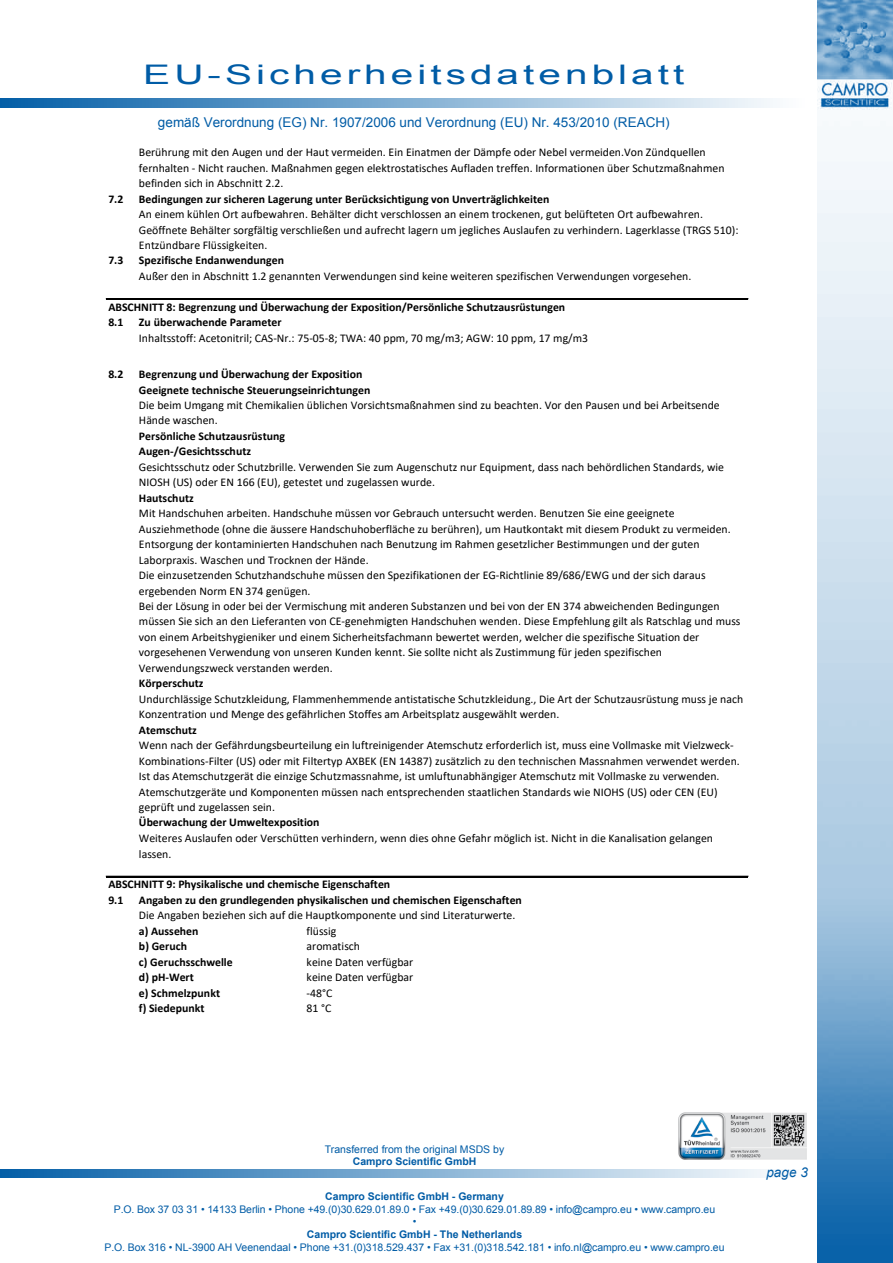
<style>
.page{position:relative;width:893px;height:1263px;background:#fff}
.page>*{position:absolute;margin:0;border:0;box-sizing:border-box;transform-origin:0 0}
.t1{font:27px "Arial";letter-spacing:.1em;color:#005ca6;scale:1.5 1}
.t2{font:13.5px "Arial";color:#005ca6}
.t3{font:italic 13.5px "Arial";color:#005ca6}
.t4{font:11.7px/15.5px "Calibri";color:#000}
.t5{font:700 11.7px/15.5px "Calibri";color:#000}
.t6{font:10.5px/12.6px "Arial";letter-spacing:-.01em;color:#005ca6;text-align:center}
.t7{font:700 10.5px "Arial";color:#005ca6}
</style>
<div class="page">
<svg style="left:0;top:1169px;width:773px;height:9px;background:#7babd1"></svg>
<img style="left:817px;top:0;width:76px;height:1263px">
<img style="left:678px;top:1112px;width:128px;height:48px">
<svg style="left:0;top:99px;width:773px;height:8px;background:#7babd1"></svg>
<hr style="left:106px;top:298px;width:642px;height:1px;background:#000">
<hr style="left:106px;top:299px;width:642px;height:1px;background:#000">
<hr style="left:106px;top:876px;width:642px;height:1px;background:#000">
<h1 class="t1" style="left:143px;top:57px;width:362px">EU-Sicherheitsdatenblatt</h1>
<p class="t2" style="left:158px;top:113px;width:513px">gemäß Verordnung (EG) Nr. 1907/2006 und Verordnung (EU) Nr. 453/2010 (REACH)</p>
<p class="t4" style="left:139px;top:144px;width:587px">Berührung mit den Augen und der Haut vermeiden. Ein Einatmen der Dämpfe oder Nebel vermeiden.Von Zündquellen fernhalten - Nicht rauchen. Maßnahmen gegen elektrostatisches Aufladen treffen. Informationen über Schutzmaßnahmen befinden sich in Abschnitt 2.2.</p>
<p class="t5" style="left:108px;top:191px;width:17px">7.2</p>
<p class="t5" style="left:139px;top:191px;width:412px">Bedingungen zur sicheren Lagerung unter Berücksichtigung von Unverträglichkeiten</p>
<p class="t4" style="left:139px;top:206px;width:601px">An einem kühlen Ort aufbewahren. Behälter dicht verschlossen an einem trockenen, gut belüfteten Ort aufbewahren.<br>Geöffnete Behälter sorgfältig verschließen und aufrecht lagern um jegliches Auslaufen zu verhindern. Lagerklasse (TRGS 510):<br>Entzündbare Flüssigkeiten.</p>
<p class="t5" style="left:108px;top:253px;width:17px">7.3</p>
<p class="t5" style="left:139px;top:253px;width:147px">Spezifische Endanwendungen</p>
<p class="t5" style="left:108px;top:299px;width:458px">ABSCHNITT 8: Begrenzung und Überwachung der Exposition/Persönliche Schutzausrüstungen<br>8.1</p>
<p class="t4" style="left:139px;top:268px;width:554px">Außer den in Abschnitt 1.2 genannten Verwendungen sind keine weiteren spezifischen Verwendungen vorgesehen.</p>
<p class="t5" style="left:139px;top:315px;width:144px">Zu überwachende Parameter</p>
<p class="t4" style="left:139px;top:330px;width:451px">Inhaltsstoff: Acetonitril; CAS-Nr.: 75-05-8; TWA: 40 ppm, 70 mg/m3; AGW: 10 ppm, 17 mg/m3</p>
<p class="t5" style="left:108px;top:366px;width:17px">8.2</p>
<p class="t5" style="left:139px;top:366px;width:233px">Begrenzung und Überwachung der Exposition<br>Geeignete technische Steuerungseinrichtungen</p>
<p class="t5" style="left:139px;top:428px;width:148px">Persönliche Schutzausrüstung<br>Augen-/Gesichtsschutz</p>
<p class="t5" style="left:139px;top:490px;width:56px">Hautschutz</p>
<p class="t4" style="left:139px;top:397px;width:582px">Die beim Umgang mit Chemikalien üblichen Vorsichtsmaßnahmen sind zu beachten. Vor den Pausen und bei Arbeitsende<br>Hände waschen.</p>
<p class="t4" style="left:139px;top:459px;width:586px">Gesichtsschutz oder Schutzbrille. Verwenden Sie zum Augenschutz nur Equipment, dass nach behördlichen Standards, wie<br>NIOSH (US) oder EN 166 (EU), getestet und zugelassen wurde.</p>
<p class="t4" style="left:139px;top:505px;width:603px">Mit Handschuhen arbeiten. Handschuhe müssen vor Gebrauch untersucht werden. Benutzen Sie eine geeignete Ausziehmethode (ohne die äussere Handschuhoberfläche zu berühren), um Hautkontakt mit diesem Produkt zu vermeiden.<br>Entsorgung der kontaminierten Handschuhen nach Benutzung im Rahmen gesetzlicher Bestimmungen und der guten Laborpraxis. Waschen und Trocknen der Hände.<br>Die einzusetzenden Schutzhandschuhe müssen den Spezifikationen der EG-Richtlinie 89/686/EWG und der sich daraus ergebenden Norm EN 374 genügen.<br>Bei der Lösung in oder bei der Vermischung mit anderen Substanzen und bei von der EN 374 abweichenden Bedingungen müssen Sie sich an den Lieferanten von CE-genehmigten Handschuhen wenden. Diese Empfehlung gilt als Ratschlag und muss von einem Arbeitshygieniker und einem Sicherheitsfachmann bewertet werden, welcher die spezifische Situation der vorgesehenen Verwendung von unseren Kunden kennt. Sie sollte nicht als Zustimmung für jeden spezifischen Verwendungszweck verstanden werden.</p>
<p class="t4" style="left:139px;top:691px;width:606px">Undurchlässige Schutzkleidung, Flammenhemmende antistatische Schutzkleidung., Die Art der Schutzausrüstung muss je nach<br>Konzentration und Menge des gefährlichen Stoffes am Arbeitsplatz ausgewählt werden.</p>
<p class="t4" style="left:139px;top:737px;width:602px">Wenn nach der Gefährdungsbeurteilung ein luftreinigender Atemschutz erforderlich ist, muss eine Vollmaske mit Vielzweck-Kombinations-Filter (US) oder mit Filtertyp AXBEK (EN 14387) zusätzlich zu den technischen Massnahmen verwendet werden.<br>Ist das Atemschutzgerät die einzige Schutzmassnahme, ist umluftunabhängiger Atemschutz mit Vollmaske zu verwenden.<br>Atemschutzgeräte und Komponenten müssen nach entsprechenden staatlichen Standards wie NIOHS (US) oder CEN (EU) geprüft und zugelassen sein.</p>
<p class="t4" style="left:139px;top:830px;width:575px">Weiteres Auslaufen oder Verschütten verhindern, wenn dies ohne Gefahr möglich ist. Nicht in die Kanalisation gelangen lassen.</p>
<p class="t5" style="left:139px;top:675px;width:66px">Körperschutz</p>
<p class="t5" style="left:139px;top:722px;width:59px">Atemschutz</p>
<p class="t5" style="left:139px;top:815px;width:182px">Überwachung der Umweltexposition</p>
<p class="t5" style="left:108px;top:876px;width:283px">ABSCHNITT 9: Physikalische und chemische Eigenschaften<br>9.1</p>
<p class="t5" style="left:139px;top:892px;width:384px">Angaben zu den grundlegenden physikalischen und chemischen Eigenschaften</p>
<p class="t4" style="left:139px;top:907px;width:378px">Die Angaben beziehen sich auf die Hauptkomponente und sind Literaturwerte.</p>
<p class="t5" style="left:139px;top:923px;width:61px">a) Aussehen</p>
<p class="t4" style="left:307px;top:923px;width:31px">flüssig</p>
<p class="t5" style="left:139px;top:938px;width:95px">b) Geruch<br>c) Geruchsschwelle d) pH-Wert<br>e) Schmelzpunkt<br>f) Siedepunkt</p>
<p class="t4" style="left:307px;top:938px;width:108px">aromatisch<br>keine Daten verfügbar keine Daten verfügbar -48°C<br>81 °C</p>
<p class="t6" style="left:325px;top:1143px;width:181px">Transferred from the original MSDS by</p>
<p class="t7" style="left:353px;top:1155px;width:125px">Campro Scientific GmbH</p>
<p class="t7" style="left:325px;top:1189px;width:180px">Campro Scientific GmbH - Germany</p>
<p class="t6" style="left:114px;top:1203px;width:603px">P.O. Box 37 03 31 • 14133 Berlin • Phone +49.(0)30.629.01.89.0 • Fax +49.(0)30.629.01.89.89 • info@campro.eu • www.campro.eu •</p>
<p class="t7" style="left:307px;top:1227px;width:217px">Campro Scientific GmbH - The Netherlands</p>
<p class="t6" style="left:104px;top:1241px;width:622px">P.O. Box 316 • NL-3900 AH Veenendaal • Phone +31.(0)318.529.437 • Fax +31.(0)318.542.181 • info.nl@campro.eu • www.campro.eu</p>
<p class="t3" style="left:766px;top:1164px;width:43px">page 3</p>
</div>
